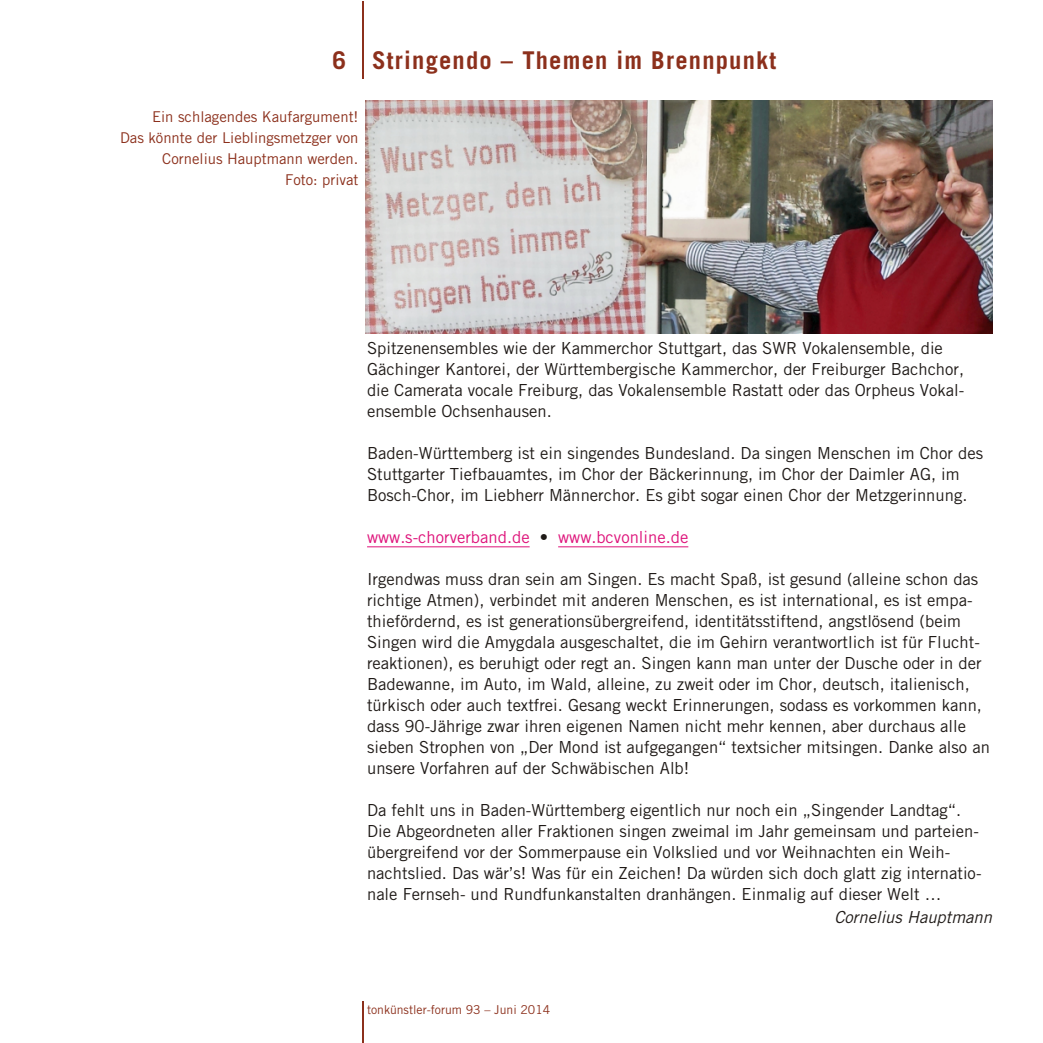
<style>
.page{position:relative;width:1043px;height:1043px;background:#fff}
.page>*{position:absolute;margin:0;border:0;box-sizing:border-box;transform-origin:0 0}
.t1{font:700 24.5px "Trade Gothic";letter-spacing:.05em;color:#8c301c}
.t2{font:16.62px/21px "Trade Gothic";color:#1f1a17}
.t3{font:16.62px "Trade Gothic";color:#de127a}
.t4{font:italic 16.62px "Trade Gothic";color:#1f1a17}
.t5{font:14.88px/21px "Trade Gothic";color:#8c301c;text-align:right}
.t6{font:12.25px "Trade Gothic";letter-spacing:-.005em;color:#8c301c}
.s1{color:#1f1a17}
</style>
<div class="page">
<hr style="left:367px;top:546px;width:163px;height:1px;background:#de127a">
<hr style="left:558px;top:546px;width:130px;height:1px;background:#de127a">
<hr style="left:362px;top:1001px;width:2px;height:42px;background:#8c301c">
<hr style="left:362px;top:1px;width:2px;height:77px;background:#8c301c">
<img style="left:366px;top:100px;width:626px;height:233px">
<h1 class="t1" style="left:332px;top:50px;width:446px">6 Stringendo – Themen im Brennpunkt</h1>
<p class="t5" style="left:120px;top:107px;width:240px">Ein schla gen des Kau far gu ment!<br>Das könn te der Lieb lings metz ger von<br>Cor ne li us Haupt mann wer den.<br>Foto: pri vat</p>
<p class="t2" style="left:367px;top:339px;width:599px">Spit zen en sem bles wie der Kam mer chor Stutt gart, das SWR Vo kal en sem ble, die Gä chin ger Kan to rei, der Württembergische Kammerchor, der Freiburger Bachchor, die Camerata vocale Freiburg, das Vokalensemble Rastatt oder das Orpheus Vokal&shy;ensemble Ochsenhausen.</p>
<p class="t2" style="left:367px;top:444px;width:618px">Ba den-Würt tem berg ist ein sin gen des Bun des land. Da sin gen Men schen im Chor des<br>Stuttgar ter Tief bau am tes, im Chor der Bä cker in nung, im Chor der Daim ler AG, im<br>Bosch-Chor, im Lieb herr Män ner chor. Es gibt so gar ei nen Chor der Metzgerinnung.</p>
<p class="t3" style="left:367px;top:530px;width:323px">www.s-chorverband.de <span class="s1">•</span> www.bcvonline.de</p>
<p class="t2" style="left:367px;top:570px;width:624px">Ir gend was muss dran sein am Sin gen. Es macht Spaß, ist ge sund (al lei ne schon das rich ti ge At men), ver bin det mit an de ren Men schen, es ist in ter na tio nal, es ist em pa - thie för dernd, es ist ge ner ations über grei fend, iden ti täts stif tend, angst lö send (beim<br>Sin gen wird die Amyg da la aus ge schal tet, die im Ge hirn ver ant wort lich ist für Flucht&shy;re ak tio nen), es be ru higt oder regt an. Sin gen kann man un ter der Du sche oder in der Ba de wan ne, im Auto, im Wald, al lei ne, zu zweit oder im Chor, deutsch, ita lie nisch, tür kisch oder auch text frei. Ge sang weckt Er in ne run gen, so dass es vor kom men kann, dass 90-Jäh ri ge zwar ih ren ei ge nen Na men nicht mehr ken nen, aber durch aus alle sie ben Stro phen von „Der Mond ist aufge gan gen“ textsicher mitsingen. Danke also an unsere Vorfahren auf der Schwäbischen Alb!</p>
<p class="t2" style="left:367px;top:801px;width:616px">Da fehlt uns in Ba den-Württem berg ei gent lich nur noch ein „Sin gen der Land tag“.<br>Die Ab ge ord ne ten al ler Frak tio nen sin gen zwei mal im Jahr ge mein sam und par tei en - über grei fend vor der Som mer pau se ein Volks lied und vor Weih nach ten ein Weih - nachts lied. Das wär’s! Was für ein Zei chen! Da wür den sich doch glatt zig in ter na tio - na le Fern seh- und Rund funk an stal ten dranhängen. Einmalig auf dieser Welt …</p>
<p class="t4" style="left:834px;top:910px;width:159px">Cor ne li us Haupt mann</p>
<p class="t6" style="left:367px;top:1004px;width:185px">ton künstler-fo rum 93 – Juni 2014</p>
</div>
